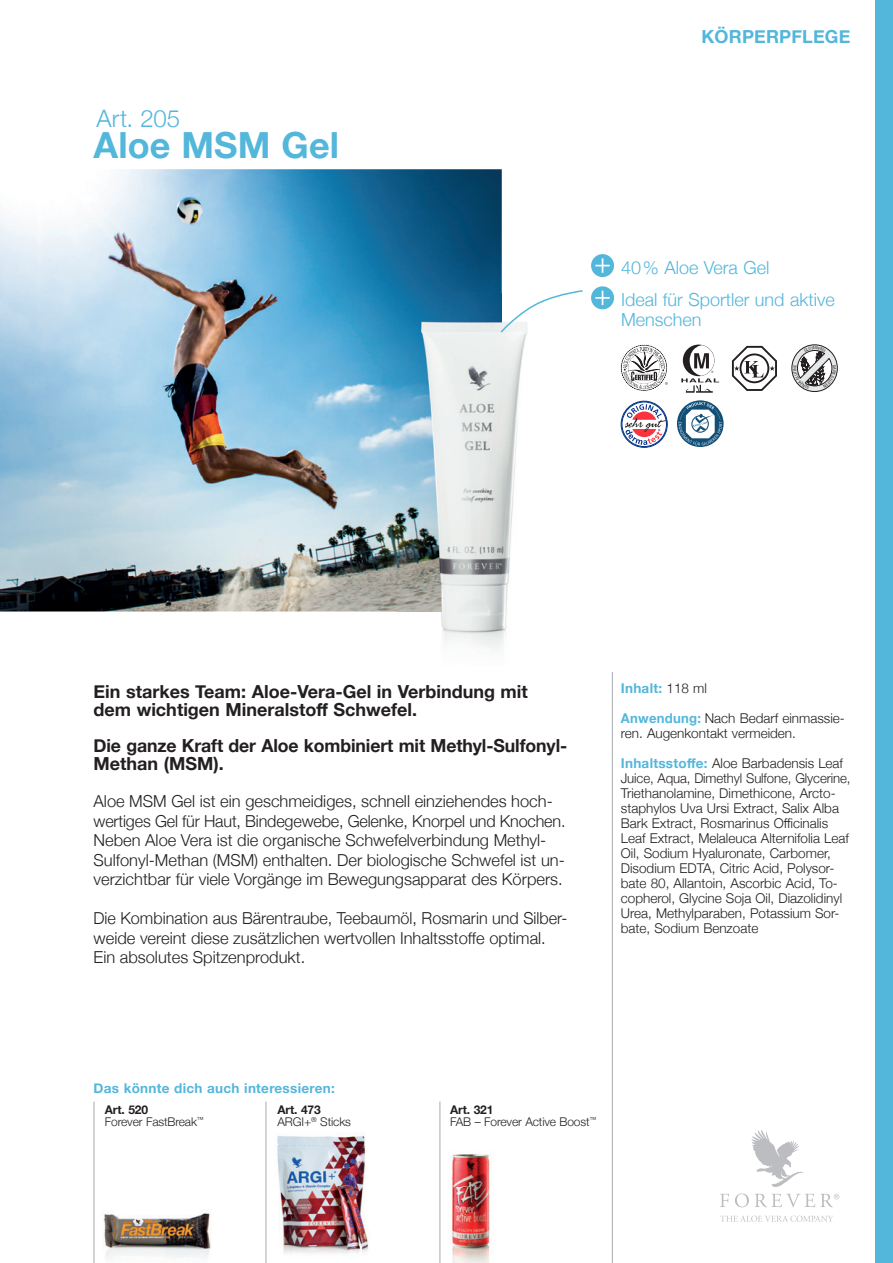
<style>
.page{position:relative;width:893px;height:1263px;background:#fff}
.page>*{position:absolute;margin:0;border:0;box-sizing:border-box;transform-origin:0 0}
.t1{font:700 36px "Helvetica Neue";letter-spacing:.005em;color:#53b6db}
.t2{font:300 24px "Helvetica Neue";color:#53b6db}
.t3{font:700 18px/18px "Helvetica Neue";color:#231f20}
.t4{font:300 18px/32.2px "Helvetica Neue";color:#53b6db}
.t5{font:700 18px "Helvetica Neue";letter-spacing:.01em;color:#53b6db}
.t6{font:300 16.5px/19.5px "Helvetica Neue";color:#231f20}
.t7{font:300 13.5px/15px "Helvetica Neue";color:#231f20}
.t8{font:700 13.5px "Helvetica Neue";letter-spacing:.02em;color:#53b6db}
.t9{font:300 12px/12px "Helvetica Neue";letter-spacing:-.01em;color:#231f20}
.t10{font:5.55px "Myriad";color:#231f20}
.t11{font:condensed 4.2px "Zurich BT";color:#231f20}
.s1{font-weight:300;color:#231f20}
.s2{font-weight:700;color:#53b6db}
.s3{font-weight:700}
</style>
<div class="page">
<img style="left:0;top:169px;width:502px;height:442px">
<img style="left:502px;top:334px;width:25px;height:174px">
<img style="left:500px;top:508px;width:13px;height:118px">
<img style="left:398px;top:611px;width:102px;height:15px">
<img style="left:398px;top:293px;width:104px;height:318px">
<div style="left:876px;top:0;width:17px;height:1263px;background:#53b6db"></div>
<svg style="left:499px;top:289px;width:84px;height:45px"></svg>
<img style="left:442px;top:626px;width:65px;height:25px">
<img style="left:103px;top:1213px;width:108px;height:45px">
<hr style="left:266px;top:1101px;width:1px;height:162px;background:#a8a9ad">
<hr style="left:440px;top:1101px;width:1px;height:162px;background:#a8a9ad">
<hr style="left:94px;top:1101px;width:1px;height:162px;background:#a8a9ad">
<img style="left:277px;top:1135px;width:92px;height:119px">
<img style="left:451px;top:1154px;width:39px;height:109px">
<hr style="left:612px;top:672px;width:1px;height:591px;background:#a8a9ad">
<svg style="left:677px;top:400px;width:47px;height:47px"></svg>
<svg style="left:720px;top:1194px;width:9px;height:13px"></svg>
<svg style="left:735px;top:1130px;width:104px;height:77px"></svg>
<svg style="left:720px;top:1215px;width:113px;height:7px"></svg>
<svg style="left:621px;top:345px;width:46px;height:46px"></svg>
<div style="left:621px;top:401px;width:47px;height:47px;border:1px solid #003186;border-radius:50%"></div>
<div style="left:622px;top:402px;width:45px;height:45px;border:1px solid #003186;border-radius:50%"></div>
<svg style="left:625px;top:404px;width:42px;height:41px"></svg>
<svg style="left:732px;top:346px;width:45px;height:45px"></svg>
<div style="left:683px;top:345px;width:31px;height:31px;background:#231f20;border-radius:50%"></div>
<div style="left:690px;top:345px;width:24px;height:31px;background:#fff;border-radius:50%"></div>
<svg style="left:681px;top:353px;width:38px;height:40px"></svg>
<div style="left:591px;top:254px;width:23px;height:23px;background:#53b6db;border-radius:50%"></div>
<svg style="left:595px;top:258px;width:15px;height:15px"></svg>
<div style="left:591px;top:286px;width:23px;height:23px;background:#53b6db;border-radius:50%"></div>
<svg style="left:595px;top:291px;width:15px;height:14px"></svg>
<svg style="left:792px;top:345px;width:45px;height:47px"></svg>
<h2 class="t2" style="left:97px;top:99px;width:85px">Art. 205</h2>
<h1 class="t1" style="left:94px;top:117px;width:247px">Aloe MSM Gel</h1>
<h3 class="t5" style="left:701px;top:23px;width:150px">KÖRPERPFLEGE</h3>
<h3 class="t4" style="left:621px;top:250px;width:215px">40% Aloe Vera Gel<br>Ideal für Sportler und aktive</h3>
<h3 class="t4" style="left:621px;top:302px;width:82px">Menschen</h3>
<p class="t10" style="left:665px;top:381px;width:4px">®</p>
<p class="t11" style="left:837px;top:367px;width:4px;rotate:90deg">A</p>
<h3 class="t3" style="left:94px;top:683px;width:436px">Ein starkes Team: Aloe-Vera-Gel in Verbindung mit dem wichtigen Mineralstoff Schwefel.</h3>
<h3 class="t3" style="left:94px;top:737px;width:475px">Die ganze Kraft der Aloe kombiniert mit Methyl-Sulfonyl-<br>Methan (MSM).</h3>
<p class="t6" style="left:94px;top:791px;width:473px">Aloe MSM Gel ist ein geschmeidiges, schnell einziehendes hoch&shy;wertiges Gel für Haut, Bindegewebe, Gelenke, Knorpel und Knochen.<br>Neben Aloe Vera ist die organische Schwefelverbindung Methyl-Sulfonyl-Methan (MSM) enthalten. Der biologische Schwefel ist un&shy;verzichtbar für viele Vorgänge im Bewegungsapparat des Körpers.</p>
<p class="t6" style="left:94px;top:908px;width:475px">Die Kombination aus Bärentraube, Teebaumöl, Rosmarin und Silber&shy;weide vereint diese zusätzlichen wertvollen Inhaltsstoffe optimal.<br>Ein absolutes Spitzenprodukt.</p>
<p class="t8" style="left:621px;top:677px;width:88px">Inhalt: <span class="s1">118 ml</span></p>
<p class="t7" style="left:621px;top:709px;width:225px"><span class="s2">Anwendung:</span> Nach Bedarf einmassie&shy;ren. Augenkontakt vermeiden.</p>
<p class="t7" style="left:621px;top:754px;width:231px"><span class="s2">Inhaltsstoffe:</span> Aloe Barbadensis Leaf Juice, Aqua, Dimethyl Sulfone, Glycerine, Triethanolamine, Dimethicone, Arcto&shy;staphylos Uva Ursi Extract, Salix Alba Bark Extract, Rosmarinus Officinalis Leaf Extract, Melaleuca Alternifolia Leaf Oil, Sodium Hyaluronate, Carbomer, Disodium EDTA, Citric Acid, Polysor&shy;bate 80, Allantoin, Ascorbic Acid, To&shy;copherol, Glycine Soja Oil, Diazolidinyl Urea, Methylparaben, Potassium Sor&shy;bate, Sodium Benzoate</p>
<p class="t8" style="left:94px;top:1078px;width:243px">Das könnte dich auch interessieren:</p>
<p class="t9" style="left:105px;top:1103px;width:101px"><span class="s3">Art. 520<br></span>Forever FastBreak<sup>™</sup></p>
<p class="t9" style="left:277px;top:1103px;width:75px"><span class="s3">Art. 473<br></span>ARGI+<sup>®</sup> Sticks</p>
<p class="t9" style="left:450px;top:1103px;width:148px"><span class="s3">Art. 321<br></span>FAB – Forever Active Boost<sup>™</sup></p>
</div>
